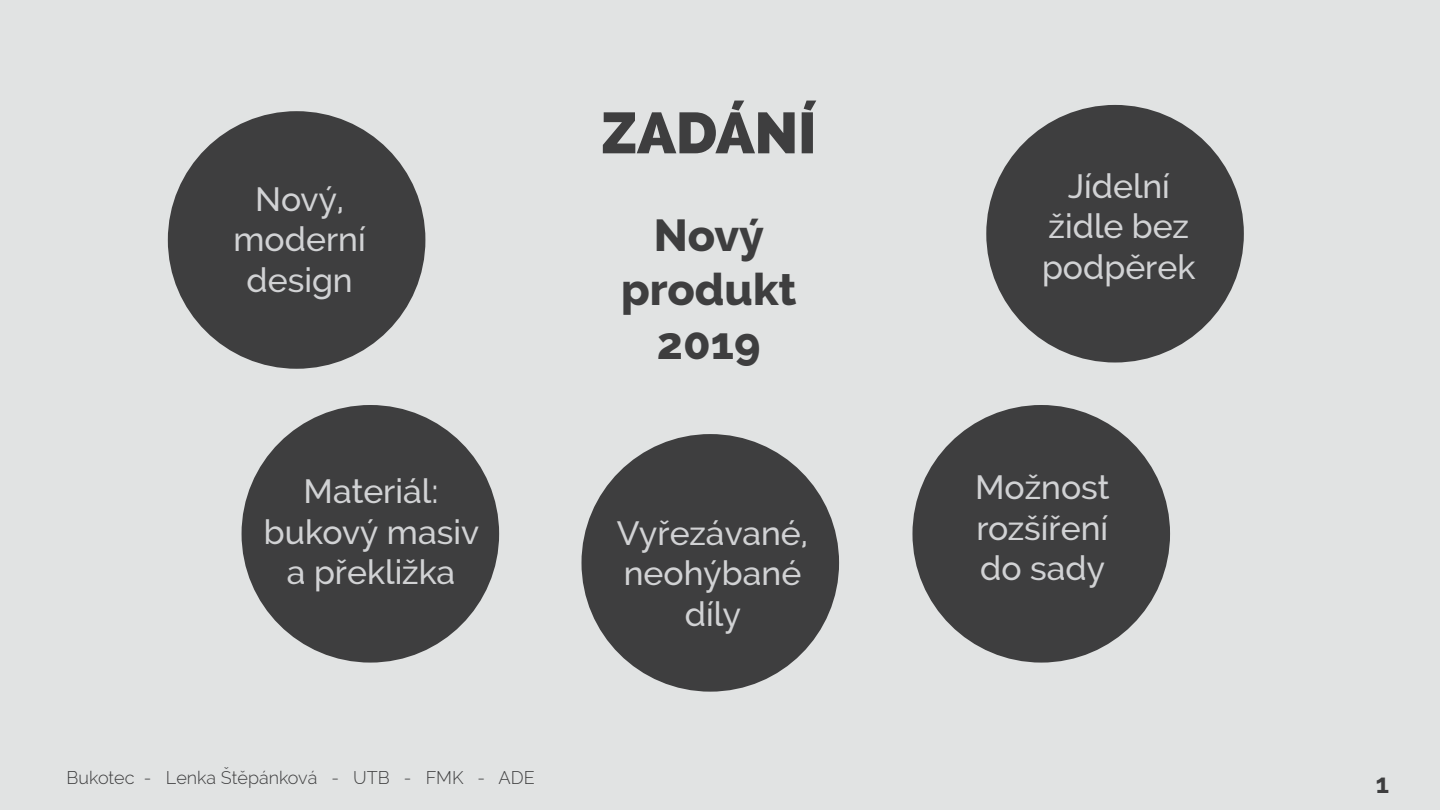
<style>
.page{position:relative;width:1440px;height:810px;background:#e1e3e3}
.page>*{position:absolute;margin:0;border:0;box-sizing:border-box;transform-origin:0 0}
.t1{font:800 57.75px "Raleway";color:#3e3e3f}
.t2{font:800 45px/54px "Raleway";color:#3e3e3f;text-align:center}
.t3{font:500 33.75px/40.5px "Raleway";color:#d1d2d4;text-align:center}
.t4{font:700 27px "Raleway";color:#3e3e3f}
.t5{font:300 18px "Raleway";color:#3e3e3f}
</style>
<div class="page">
<div style="left:168px;top:111px;width:257px;height:258px;background:#3e3e3f;border-radius:50%"></div>
<div style="left:986px;top:105px;width:258px;height:258px;background:#3e3e3f;border-radius:50%"></div>
<div style="left:912px;top:405px;width:258px;height:258px;background:#3e3e3f;border-radius:50%"></div>
<div style="left:582px;top:434px;width:257px;height:258px;background:#3e3e3f;border-radius:50%"></div>
<div style="left:242px;top:405px;width:257px;height:258px;background:#3e3e3f;border-radius:50%"></div>
<p class="t3" style="left:234px;top:178px;width:134px">Nový, moderní design</p>
<p class="t3" style="left:264px;top:471px;width:217px">Materiál: bukový masiv a překližka</p>
<h1 class="t1" style="left:601px;top:100px;width:217px">ZADÁNÍ</h1>
<h2 class="t2" style="left:621px;top:208px;width:177px">Nový produkt<br>2019</h2>
<p class="t3" style="left:617px;top:513px;width:193px">Vyřezávané, neohýbané díly</p>
<p class="t3" style="left:1042px;top:166px;width:155px">Jídelní židle bez podpěrek</p>
<p class="t3" style="left:975px;top:467px;width:136px;text-align:justify">Možnost rozšíření do sady</p>
<p class="t5" style="left:67px;top:767px;width:470px">Bukotec - Lenka Štěpánková - UTB - FMK - ADE</p>
<p class="t4" style="left:1376px;top:768px;width:15px">1</p>
</div>
